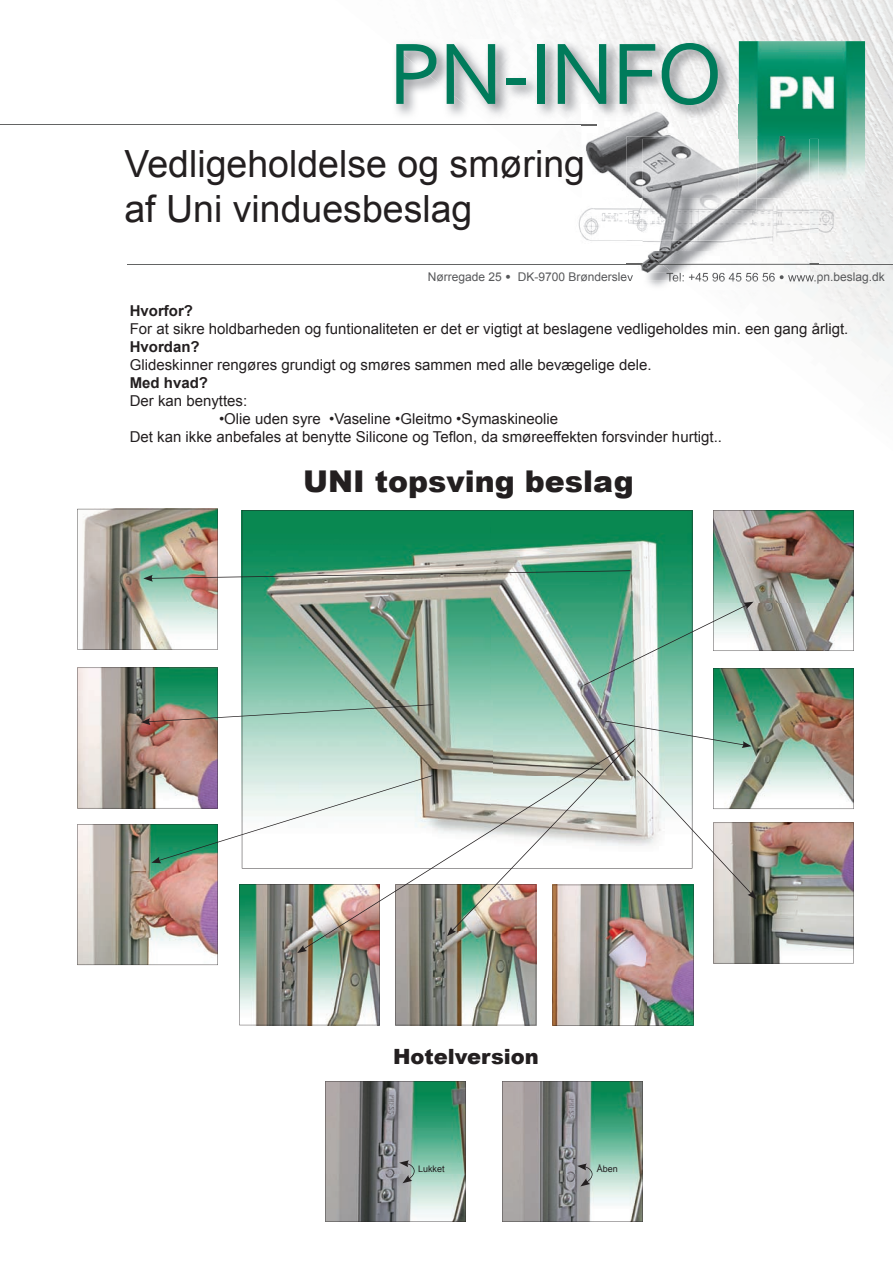
<style>
.page{position:relative;width:893px;height:1263px;background:#fff}
.page>*{position:absolute;margin:0;border:0;box-sizing:border-box;transform-origin:0 0}
.t1{font:91.5px "Corbel";letter-spacing:-.02em;color:#007b5b}
.t2{font:37.5px/45px "Arial";color:#231f20}
.t3{font:900 30px "Arial";color:#231f20}
.t4{font:900 21px "Arial";color:#231f20}
.t5{font:15px/18px "Arial";color:#231f20}
.t6{font:700 15px "Arial";color:#231f20}
.t7{font:12px "Arial";color:#57585a}
.t8{font:9px "Arial";color:#231f20}
.s1{font-weight:900}
</style>
<div class="page">
<img style="left:797px;top:0;width:96px;height:125px">
<img style="left:731px;top:0;width:66px;height:72px">
<img style="left:666px;top:0;width:65px;height:39px">
<img style="left:853px;top:125px;width:40px;height:82px">
<div style="left:600px;top:0;width:66px;height:39px;background:#f5f5f4"></div>
<img style="left:733px;top:72px;width:6px;height:32px">
<img style="left:865px;top:128px;width:16px;height:33px">
<img style="left:485px;top:0;width:115px;height:125px">
<img style="left:801px;top:207px;width:92px;height:91px">
<img style="left:485px;top:0;width:49px;height:39px">
<div style="left:813px;top:288px;width:80px;height:79px;background:#f5f6f5"></div>
<img style="left:535px;top:120px;width:46px;height:5px">
<img style="left:818px;top:273px;width:67px;height:11px">
<hr style="left:0;top:125px;width:597px;height:1px;background:#636464">
<hr style="left:127px;top:264px;width:766px;height:1px;background:#636464">
<img style="left:739px;top:41px;width:126px;height:157px">
<img style="left:578px;top:216px;width:48px;height:25px">
<img style="left:818px;top:198px;width:35px;height:53px">
<img style="left:581px;top:120px;width:100px;height:31px">
<img style="left:686px;top:104px;width:71px;height:32px">
<img style="left:581px;top:151px;width:45px;height:89px">
<svg style="left:581px;top:125px;width:16px;height:1px"></svg>
<img style="left:581px;top:198px;width:45px;height:37px">
<img style="left:798px;top:251px;width:20px;height:39px">
<img style="left:809px;top:139px;width:9px;height:112px">
<img style="left:648px;top:280px;width:33px;height:2px">
<img style="left:682px;top:280px;width:93px;height:2px">
<img style="left:789px;top:273px;width:29px;height:11px">
<img style="left:626px;top:167px;width:17px;height:104px">
<svg style="left:626px;top:264px;width:17px;height:1px"></svg>
<img style="left:739px;top:136px;width:70px;height:3px">
<img style="left:626px;top:275px;width:7px;height:5px">
<img style="left:626px;top:136px;width:113px;height:31px">
<img style="left:643px;top:260px;width:3px;height:12px">
<img style="left:646px;top:251px;width:163px;height:29px">
<img style="left:643px;top:264px;width:166px;height:1px">
<img style="left:757px;top:139px;width:52px;height:59px">
<img style="left:646px;top:273px;width:27px;height:7px">
<img style="left:673px;top:273px;width:102px;height:7px">
<svg style="left:780px;top:275px;width:4px;height:4px"></svg>
<img style="left:785px;top:273px;width:24px;height:7px">
<svg style="left:626px;top:235px;width:17px;height:16px"></svg>
<img style="left:643px;top:198px;width:166px;height:53px">
<img style="left:643px;top:139px;width:114px;height:101px">
<svg style="left:739px;top:198px;width:18px;height:1px"></svg>
<img style="left:395px;top:75px;width:71px;height:40px">
<img style="left:655px;top:39px;width:78px;height:65px">
<img style="left:589px;top:39px;width:66px;height:65px">
<img style="left:485px;top:39px;width:104px;height:81px">
<img style="left:428px;top:39px;width:96px;height:68px">
<img style="left:601px;top:86px;width:38px;height:18px">
<img style="left:395px;top:39px;width:63px;height:36px">
<img style="left:581px;top:104px;width:152px;height:16px">
<img style="left:77px;top:509px;width:777px;height:516px">
<svg style="left:325px;top:1081px;width:141px;height:141px;background:#80978e"></svg>
<svg style="left:502px;top:1081px;width:141px;height:141px;background:#8d9f97"></svg>
<h1 class="t1" style="left:389px;top:17px;width:336px">PN-INFO</h1>
<h2 class="t2" style="left:124px;top:142px;width:462px">Vedligeholdelse og smøring af Uni vinduesbeslag</h2>
<p class="t7" style="left:428px;top:269px;width:207px">Nørregade 25 <span class="s1">•</span> DK-9700 Brønderslev</p>
<p class="t6" style="left:130px;top:301px;width:65px">Hvorfor?</p>
<p class="t5" style="left:130px;top:320px;width:720px">For at sikre holdbarheden og funtionaliteten er det er vigtigt at beslagene vedligeholdes min. een gang årligt.</p>
<p class="t6" style="left:130px;top:337px;width:72px">Hvordan?</p>
<p class="t5" style="left:130px;top:356px;width:523px">Glideskinner rengøres grundigt og smøres sammen med alle bevægelige dele.</p>
<p class="t6" style="left:130px;top:373px;width:80px">Med hvad?</p>
<p class="t5" style="left:130px;top:392px;width:119px">Der kan benyttes:</p>
<p class="t5" style="left:130px;top:410px;width:594px;text-indent:89px">•Olie uden syre •Vaseline •Gleitmo •Symaskineolie<br>Det kan ikke anbefales at benytte Silicone og Teflon, da smøreeffekten forsvinder hurtigt..</p>
<h3 class="t3" style="left:303px;top:460px;width:332px">UNI topsving beslag</h3>
<h3 class="t4" style="left:393px;top:1041px;width:147px">Hotelversion</h3>
<p class="t8" style="left:418px;top:1163px;width:28px">Lukket</p>
<p class="t8" style="left:597px;top:1163px;width:23px">Åben</p>
</div>
